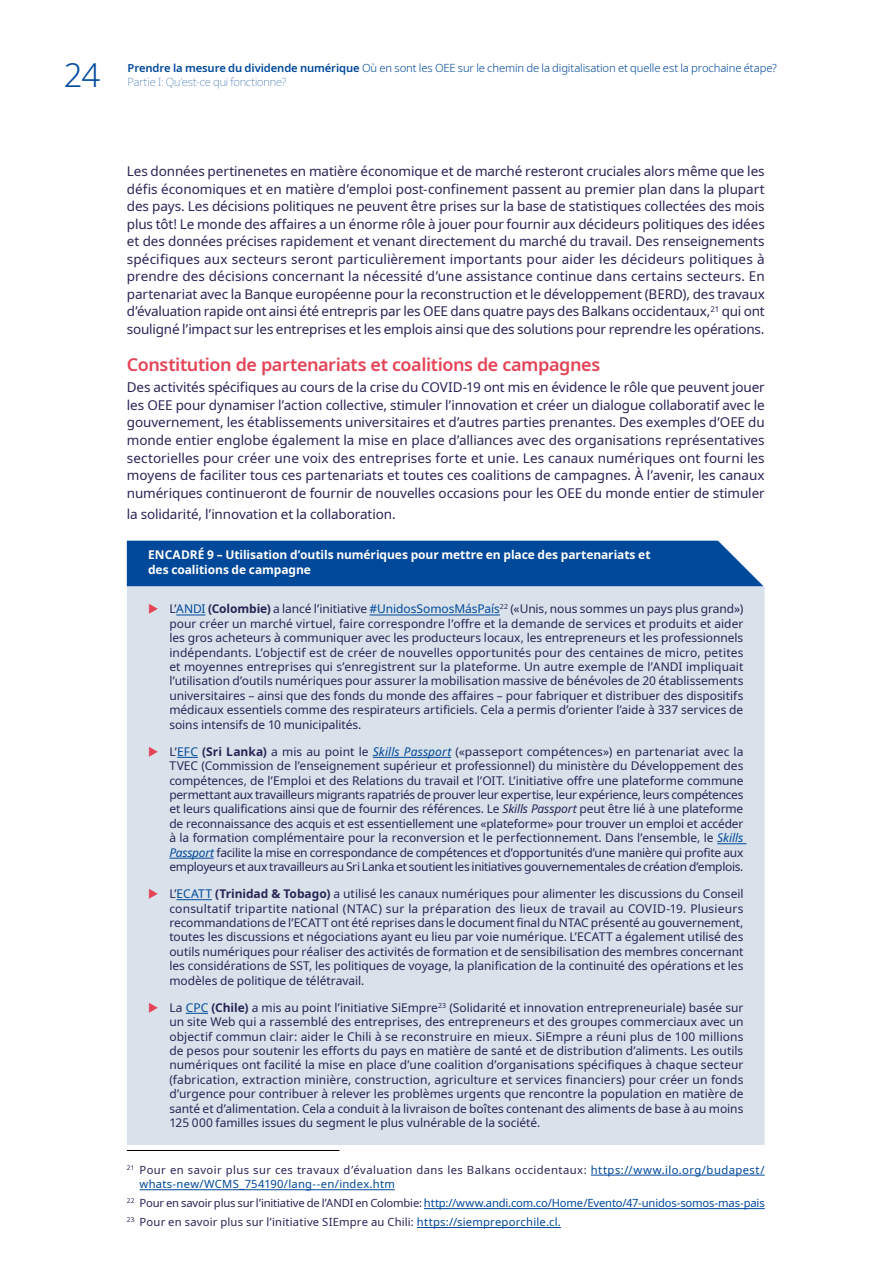
<style>
.page{position:relative;width:893px;height:1263px;background:#fff}
.page>*{position:absolute;margin:0;border:0;box-sizing:border-box;transform-origin:0 0}
.t1{font:300 33px "Noto Sans";color:#00489a}
.t2{font:600 18px "Noto Sans";letter-spacing:-.025em;color:#e44356}
.t3{font:13.5px/17.5px "Noto Sans";letter-spacing:-.01em;color:#292455;text-align:justify}
.t4{font:12px/14.4px "Noto Sans";letter-spacing:-.005em;color:#292455;text-align:justify}
.t5{font:700 12px/14.4px "Noto Sans";letter-spacing:-.005em;color:#fff}
.t6{font:11.25px/18.9px "Noto Sans";letter-spacing:-.01em;color:#292455}
.t7{font:11.25px/14.7px "Noto Sans";letter-spacing:.035em;color:#00489a}
.t8{font:300 11.25px/14.7px "Noto Sans";letter-spacing:-.01em;color:#00489a}
.s1{font-weight:600}
.s2{font-weight:100}
.s3{color:#00489a}
.s4{font-weight:700}
.s5{font-style:italic;color:#00489a}
.s6{font-style:italic}
.s7{color:#292455}
</style>
<div class="page">
<div style="left:127px;top:586px;width:638px;height:559px;background:#d9e2ea"></div>
<div style="left:127px;top:541px;width:636px;height:45px;background:#00489a"></div>
<svg style="left:176px;top:615px;width:29px;height:1px"></svg>
<hr style="left:369px;top:615px;width:131px;height:1px;background:#00489a">
<svg style="left:177px;top:757px;width:21px;height:1px"></svg>
<hr style="left:373px;top:757px;width:78px;height:1px;background:#00489a">
<svg style="left:717px;top:843px;width:29px;height:1px"></svg>
<hr style="left:169px;top:858px;width:45px;height:1px;background:#00489a">
<hr style="left:177px;top:899px;width:35px;height:1px;background:#00489a">
<svg style="left:186px;top:1013px;width:22px;height:1px"></svg>
<hr style="left:127px;top:1150px;width:212px;height:1px;background:#000">
<hr style="left:591px;top:1175px;width:174px;height:1px;background:#00489a">
<hr style="left:140px;top:1189px;width:255px;height:1px;background:#00489a">
<hr style="left:424px;top:1208px;width:341px;height:1px;background:#00489a">
<hr style="left:417px;top:1227px;width:144px;height:1px;background:#00489a">
<svg style="left:149px;top:604px;width:9px;height:10px"></svg>
<svg style="left:149px;top:746px;width:9px;height:10px"></svg>
<svg style="left:149px;top:889px;width:9px;height:10px"></svg>
<svg style="left:149px;top:1002px;width:9px;height:10px"></svg>
<h1 class="t1" style="left:64px;top:52px;width:38px">24</h1>
<p class="t8" style="left:128px;top:61px;width:651px"><span class="s1">Prendre la mesure du dividende numérique</span> Où en sont les OEE sur le chemin de la digitalisation et quelle est la prochaine étape?<br><span class="s2">Partie I: Qu’est-ce qui fonctionne?</span></p>
<p class="t3" style="left:127px;top:163px;width:639px">Les données pertinenetes en matière économique et de marché resteront cruciales alors même que les défis économiques et en matière d’emploi post-confinement passent au premier plan dans la plupart des pays. Les décisions politiques ne peuvent être prises sur la base de statistiques collectées des mois plus tôt! Le monde des affaires a un énorme rôle à jouer pour fournir aux décideurs politiques des idées et des données précises rapidement et venant directement du marché du travail. Des renseignements spécifiques aux secteurs seront particulièrement importants pour aider les décideurs politiques à prendre des décisions concernant la nécessité d’une assistance continue dans certains secteurs. En partenariat avec la Banque européenne pour la reconstruction et le développement (BERD), des travaux d’évaluation rapide ont ainsi été entrepris par les OEE dans quatre pays des Balkans occidentaux,<sup>21</sup> qui ont souligné l’impact sur les entreprises et les emplois ainsi que des solutions pour reprendre les opérations.</p>
<h2 class="t2" style="left:127px;top:351px;width:475px">Constitution de partenariats et coalitions de campagnes</h2>
<p class="t3" style="left:127px;top:379px;width:639px">Des activités spécifiques au cours de la crise du COVID-19 ont mis en évidence le rôle que peuvent jouer les OEE pour dynamiser l’action collective, stimuler l’innovation et créer un dialogue collaboratif avec le gouvernement, les établissements universitaires et d’autres parties prenantes. Des exemples d’OEE du monde entier englobe également la mise en place d’alliances avec des organisations représentatives sectorielles pour créer une voix des entreprises forte et unie. Les canaux numériques ont fourni les moyens de faciliter tous ces partenariats et toutes ces coalitions de campagnes. À l’avenir, les canaux numériques continueront de fournir de nouvelles occasions pour les OEE du monde entier de stimuler</p>
<p class="t3" style="left:127px;top:506px;width:270px">la solidarité, l’innovation et la collaboration.</p>
<p class="t5" style="left:148px;top:548px;width:504px">ENCADRÉ 9 – Utilisation d’outils numériques pour mettre en place des partenariats et des coalitions de campagne</p>
<p class="t4" style="left:169px;top:602px;width:576px">L’<span class="s3">ANDI</span> <span class="s4">(Colombie)</span> a lancé l’initiative <span class="s3">#UnidosSomosMásPaís</span><sup>22</sup> («Unis, nous sommes un pays plus grand») pour créer un marché virtuel, faire correspondre l’offre et la demande de services et produits et aider les gros acheteurs à communiquer avec les producteurs locaux, les entrepreneurs et les professionnels indépendants. L’objectif est de créer de nouvelles opportunités pour des centaines de micro, petites et moyennes entreprises qui s’enregistrent sur la plateforme. Un autre exemple de l’ANDI impliquait l’utilisation d’outils numériques pour assurer la mobilisation massive de bénévoles de 20 établissements universitaires – ainsi que des fonds du monde des affaires – pour fabriquer et distribuer des dispositifs médicaux essentiels comme des respirateurs artificiels. Cela a permis d’orienter l’aide à 337 services de soins intensifs de 10 municipalités.</p>
<p class="t4" style="left:169px;top:744px;width:576px">L’<span class="s3">EFC</span> <span class="s4">(Sri Lanka)</span> a mis au point le <span class="s5">Skills Passport</span> («passeport compétences») en partenariat avec la TVEC (Commission de l’enseignement supérieur et professionnel) du ministère du Développement des compétences, de l’Emploi et des Relations du travail et l’OIT. L’initiative offre une plateforme commune permettant aux travailleurs migrants rapatriés de prouver leur expertise, leur expérience, leurs compétences et leurs qualifications ainsi que de fournir des références. Le <span class="s6">Skills Passport</span> peut être lié à une plateforme de reconnaissance des acquis et est essentiellement une «plateforme» pour trouver un emploi et accéder à la formation complémentaire pour la reconversion et le perfectionnement. Dans l’ensemble, le <span class="s5">Skills Passport</span> facilite la mise en correspondance de compétences et d’opportunités d’une manière qui profite aux employeurs et aux travailleurs au Sri Lanka et soutient les initiatives gouvernementales de création d’emplois.</p>
<p class="t4" style="left:169px;top:887px;width:576px">L’<span class="s3">ECATT</span> <span class="s4">(Trinidad &amp; Tobago)</span> a utilisé les canaux numériques pour alimenter les discussions du Conseil consultatif tripartite national (NTAC) sur la préparation des lieux de travail au COVID-19. Plusieurs recommandations de l’ECATT ont été reprises dans le document final du NTAC présenté au gouvernement, toutes les discussions et négociations ayant eu lieu par voie numérique. L’ECATT a également utilisé des outils numériques pour réaliser des activités de formation et de sensibilisation des membres concernant les considérations de SST, les politiques de voyage, la planification de la continuité des opérations et les modèles de politique de télétravail.</p>
<p class="t4" style="left:169px;top:1000px;width:576px">La <span class="s3">CPC</span> <span class="s4">(Chile)</span> a mis au point l’initiative SiEmpre<sup>23</sup> (Solidarité et innovation entrepreneuriale) basée sur un site Web qui a rassemblé des entreprises, des entrepreneurs et des groupes commerciaux avec un objectif commun clair: aider le Chili à se reconstruire en mieux. SiEmpre a réuni plus de 100 millions de pesos pour soutenir les efforts du pays en matière de santé et de distribution d’aliments. Les outils numériques ont facilité la mise en place d’une coalition d’organisations spécifiques à chaque secteur (fabrication, extraction minière, construction, agriculture et services financiers) pour créer un fonds d’urgence pour contribuer à relever les problèmes urgents que rencontre la population en matière de santé et d’alimentation. Cela a conduit à la livraison de boîtes contenant des aliments de base à au moins 125 000 familles issues du segment le plus vulnérable de la société.</p>
<p class="t7" style="left:140px;top:1162px;width:627px;text-indent:-13px"><sup>21</sup> <span class="s7">Pour en savoir plus sur ces travaux d’évaluation dans les Balkans occidentaux:</span> https://www.ilo.org/budapest/ whats-new/WCMS_754190/lang--en/index.htm</p>
<p class="t6" style="left:127px;top:1194px;width:639px"><sup>22</sup> Pour en savoir plus sur l’initiative de l’ANDI en Colombie: <span class="s3">http://www.andi.com.co/Home/Evento/47-unidos-somos-mas-pais<br></span><sup>23</sup> Pour en savoir plus sur l’initiative SIEmpre au Chili: <span class="s3">https://siempreporchile.cl.</span></p>
</div>
